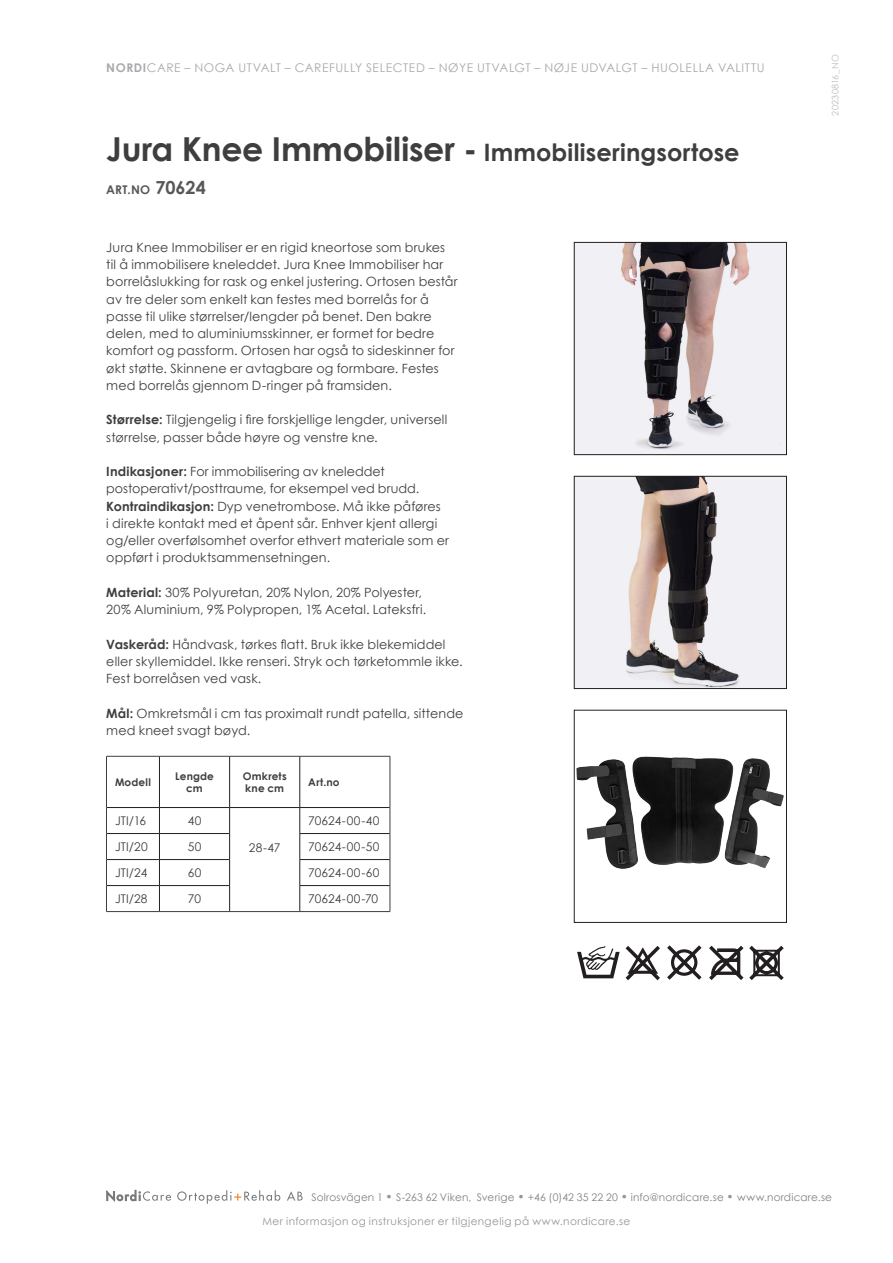
<style>
.page{position:relative;width:893px;height:1263px;background:#fff}
.page>*{position:absolute;margin:0;border:0;box-sizing:border-box;transform-origin:0 0}
.Underrubrik{font:700 24px "Century Gothic";letter-spacing:.005em;color:#3e3e3f}
.t1{font:12.75px/17.2px "Century Gothic";letter-spacing:.01em;color:#3e3e3f}
.t2{font:12px "Century Gothic";letter-spacing:.01em;color:#3e3e3f}
.t3{font:12px "Century Gothic";letter-spacing:.045em;color:#a8a9ad}
.t4{font:700 12px "Century Gothic";color:#57585a}
.t5{font:10.5px "Century Gothic";letter-spacing:.02em;color:#808285}
.t6{font:10.5px "Century Gothic";letter-spacing:.04em;color:#939598}
.t7{font:700 10.5px/12.6px "Century Gothic";letter-spacing:.015em;color:#3e3e3f;text-align:center}
.t8{font:9px "Century Gothic";letter-spacing:.025em;color:#bcbdc0}
.s1{font-weight:700}
.s2{font-size:33px}
.s3{font-size:18px}
.s4{font-weight:700;font-size:12px;color:#939598}
</style>
<div class="page">
<img style="left:576px;top:244px;width:209px;height:209px">
<div style="left:574px;top:242px;width:213px;height:213px;border:1px solid #231f20"></div>
<img style="left:576px;top:478px;width:209px;height:209px">
<div style="left:574px;top:476px;width:213px;height:213px;border:1px solid #231f20"></div>
<svg style="left:577px;top:946px;width:43px;height:32px"></svg>
<svg style="left:626px;top:946px;width:34px;height:34px"></svg>
<svg style="left:667px;top:945px;width:34px;height:35px"></svg>
<svg style="left:709px;top:946px;width:34px;height:34px"></svg>
<svg style="left:749px;top:946px;width:35px;height:34px"></svg>
<img style="left:576px;top:756px;width:208px;height:113px">
<div style="left:574px;top:710px;width:213px;height:213px;border:1px solid #231f20"></div>
<svg style="left:106px;top:1190px;width:65px;height:12px"></svg>
<svg style="left:177px;top:1190px;width:103px;height:14px"></svg>
<svg style="left:287px;top:1191px;width:16px;height:9px"></svg>
<hr style="left:106px;top:911px;width:53px;height:1px;background:#3e3e3f">
<hr style="left:159px;top:911px;width:71px;height:1px;background:#3e3e3f">
<hr style="left:230px;top:911px;width:70px;height:1px;background:#3e3e3f">
<hr style="left:300px;top:911px;width:90px;height:1px;background:#3e3e3f">
<svg style="left:106px;top:756px;width:285px;height:155px"></svg>
<p class="t3" style="left:106px;top:60px;width:660px"><span class="s1">NORDI</span>CARE – NOGA UTVALT – CAREFULLY SELECTED – NØYE UTVALGT – NØJE UDVALGT – HUOLELLA VALITTU</p>
<p class="t8" style="left:830px;top:116px;width:63px;rotate:-90deg">20230816_NO</p>
<p class="Underrubrik" style="left:106px;top:137px;width:635px"><span class="s2">Jura Knee Immobiliser -</span> Immobiliseringsortose</p>
<p class="t4" style="left:106px;top:182px;width:101px">ART.NO <span class="s3">70624</span></p>
<p class="t1" style="left:106px;top:238px;width:353px">Jura Knee Immobiliser er en rigid kneortose som brukes til å immobilisere kneleddet. Jura Knee Immobiliser har borrelåslukking for rask og enkel justering. Ortosen består av tre deler som enkelt kan festes med borrelås for å passe til ulike størrelser/lengder på benet. Den bakre delen, med to aluminiumsskinner, er formet for bedre komfort og passform. Ortosen har også to sideskinner for økt støtte. Skinnene er avtagbare og formbare. Festes med borrelås gjennom D-ringer på framsiden.</p>
<p class="t1" style="left:106px;top:411px;width:342px"><span class="s1">Størrelse:</span> Tilgjengelig i fire forskjellige lengder, universell størrelse, passer både høyre og venstre kne.</p>
<p class="t1" style="left:106px;top:463px;width:315px"><span class="s1">Indikasjoner:</span> For immobilisering av kneleddet postoperativt/posttraume, for eksempel ved brudd.</p>
<p class="t1" style="left:106px;top:497px;width:344px"><span class="s1">Kontraindikasjon:</span> Dyp venetrombose. Må ikke påføres<br>i direkte kontakt med et åpent sår. Enhver kjent allergi og/eller overfølsomhet overfor ethvert materiale som er oppført i produktsammensetningen.</p>
<p class="t1" style="left:106px;top:583px;width:317px"><span class="s1">Material:</span> 30% Polyuretan, 20% Nylon, 20% Polyester,</p>
<p class="t1" style="left:106px;top:601px;width:321px">20% Aluminium, 9% Polypropen, 1% Acetal. Lateksfri.</p>
<p class="t1" style="left:106px;top:635px;width:358px"><span class="s1">Vaskeråd:</span> Håndvask, tørkes flatt. Bruk ikke blekemiddel eller skyllemiddel. Ikke renseri. Stryk och tørketommle ikke.<br>Fest borrelåsen ved vask.</p>
<p class="t1" style="left:106px;top:704px;width:359px"><span class="s1">Mål:</span> Omkretsmål i cm tas proximalt rundt patella, sittende med kneet svagt bøyd.</p>
<p class="t7" style="left:115px;top:775px;width:37px">Modell</p>
<p class="t7" style="left:175px;top:769px;width:40px">Lengde cm</p>
<p class="t7" style="left:243px;top:769px;width:45px;text-align:left">Omkrets kne cm</p>
<p class="t7" style="left:308px;top:775px;width:33px">Art.no</p>
<p class="t2" style="left:115px;top:813px;width:33px">JTI/16</p>
<p class="t2" style="left:188px;top:813px;width:15px">40</p>
<p class="t2" style="left:249px;top:840px;width:33px">28-47</p>
<p class="t2" style="left:308px;top:813px;width:73px">70624-00-40</p>
<p class="t2" style="left:115px;top:839px;width:34px">JTI/20</p>
<p class="t2" style="left:188px;top:839px;width:15px">50</p>
<p class="t2" style="left:308px;top:839px;width:73px">70624-00-50</p>
<p class="t2" style="left:115px;top:865px;width:34px">JTI/24</p>
<p class="t2" style="left:188px;top:865px;width:15px">60</p>
<p class="t2" style="left:308px;top:865px;width:73px">70624-00-60</p>
<p class="t2" style="left:115px;top:891px;width:34px">JTI/28</p>
<p class="t2" style="left:188px;top:891px;width:15px">70</p>
<p class="t2" style="left:308px;top:891px;width:72px">70624-00-70</p>
<p class="t5" style="left:311px;top:1190px;width:522px">Solrosvägen 1 <span class="s4">•</span> S-263 62 Viken, Sverige <span class="s4">•</span> +46 (0)42 35 22 20 <span class="s4">•</span> info@nordicare.se <span class="s4">•</span> www.nordicare.se</p>
<p class="t6" style="left:263px;top:1214px;width:369px">Mer informasjon og instruksjoner er tilgjengelig på www.nordicare.se</p>
</div>
